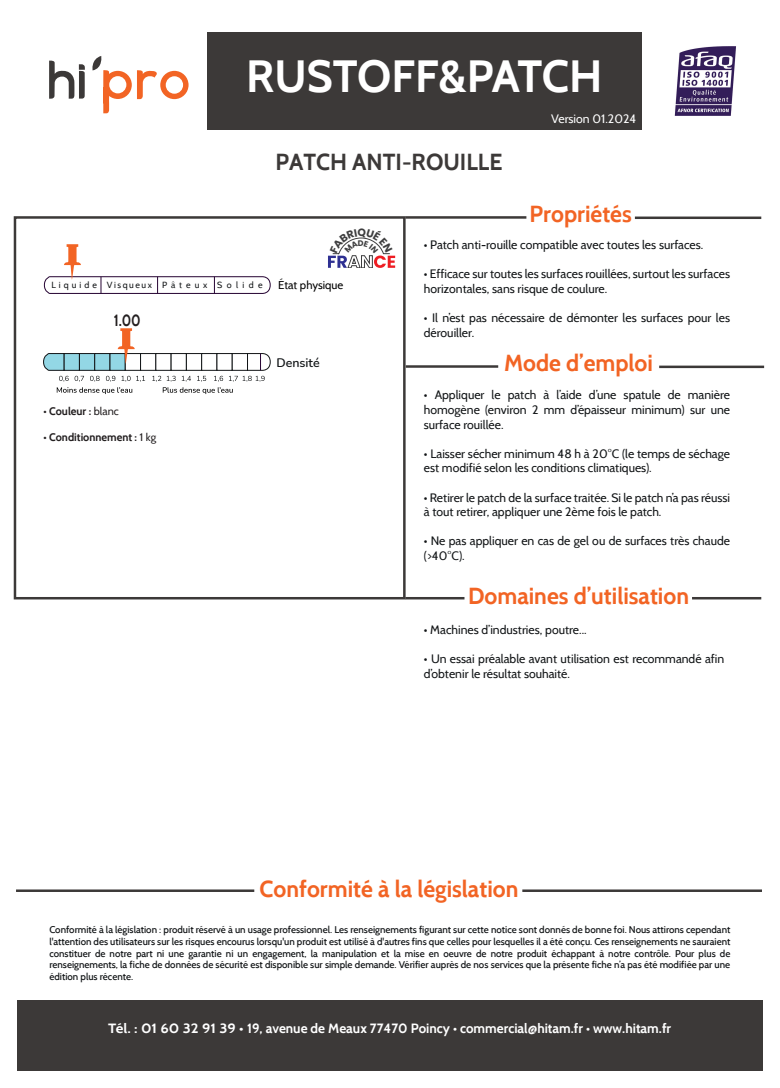
<style>
.page{position:relative;width:780px;height:1088px;background:#fff}
.page>*{position:absolute;margin:0;border:0;box-sizing:border-box;transform-origin:0 0}
.t1{font:700 45px "Cabin";color:#fff}
.t2{font:700 23.12px "Cabin";color:#f26424}
.t3{font:700 23.12px "Cabin";color:#3c3938}
.t4{font:700 16.25px "Cabin";color:#231f20;scale:.83 1}
.t5{font:700 13.38px "Cabin";color:#fff;scale:1.11 1}
.t6{font:600 12.38px "Nunito";color:#111416}
.t7{font:12.12px/14.6px "Cabin";color:#111416}
.t8{font:12.12px "Cabin";color:#fff}
.t9{font:11.38px "Cabin";color:#000001}
.t10{font:700 11px "Cabin";color:#231f20}
.t11{font:500 9.75px/11.8px "Cabin";color:#111416;text-align:justify}
.t12{font:8.88px "Cabin";letter-spacing:.34em;color:#111416}
.s1{font-weight:400}
</style>
<div class="page">
<div style="left:207px;top:32px;width:434px;height:98px;background:#3c3938"></div>
<div style="left:14px;top:216px;width:391px;height:383px;border:2px solid #3c3938"></div>
<div style="left:17px;top:1000px;width:745px;height:70px;background:#3c3938"></div>
<hr style="left:635px;top:216px;width:126px;height:3px;background:#3c3938">
<hr style="left:405px;top:216px;width:121px;height:3px;background:#3c3938">
<hr style="left:659px;top:366px;width:105px;height:2px;background:#3c3938">
<hr style="left:406px;top:365px;width:92px;height:3px;background:#3c3938">
<hr style="left:692px;top:597px;width:69px;height:2px;background:#3c3938">
<hr style="left:405px;top:597px;width:59px;height:2px;background:#3c3938">
<hr style="left:16px;top:889px;width:238px;height:3px;background:#3c3938">
<hr style="left:522px;top:889px;width:240px;height:3px;background:#3c3938">
<svg style="left:43px;top:244px;width:228px;height:50px"></svg>
<div style="left:160px;top:71px;width:28px;height:28px;background:#f26424;border-radius:50%"></div>
<div style="left:166px;top:76px;width:17px;height:18px;background:#fff;border-radius:50%"></div>
<svg style="left:92px;top:56px;width:65px;height:57px"></svg>
<svg style="left:49px;top:61px;width:36px;height:38px"></svg>
<img style="left:674px;top:46px;width:62px;height:70px">
<div style="left:140px;top:353px;width:16px;height:17px;background:#fff;border:1px solid #111416"></div>
<svg style="left:152px;top:353px;width:118px;height:41px"></svg>
<svg style="left:43px;top:328px;width:102px;height:66px"></svg>
<svg style="left:328px;top:237px;width:67px;height:31px"></svg>
<h1 class="t1" style="left:246px;top:49px;width:358px">RUSTOFF&amp;PATCH</h1>
<h2 class="t3" style="left:275px;top:148px;width:228px">PATCH ANTI-ROUILLE</h2>
<p class="t8" style="left:551px;top:112px;width:86px">Version 01.2024</p>
<h2 class="t2" style="left:529px;top:200px;width:104px">Propriétés</h2>
<p class="t12" style="left:51px;top:279px;width:213px">Liquide Visqueux Pâteux Solide</p>
<p class="t9" style="left:278px;top:278px;width:67px">État physique</p>
<h3 class="t4" style="left:114px;top:310px;width:34px">1.00</h3>
<p class="t10" style="left:43px;top:404px;width:77px">• Couleur : <span class="s1">blanc</span></p>
<p class="t10" style="left:43px;top:431px;width:114px">• Conditionnement : <span class="s1">1 kg</span></p>
<p class="t6" style="left:276px;top:354px;width:45px">Densité</p>
<p class="t7" style="left:424px;top:237px;width:281px">• Patch anti-rouille compatible avec toutes les surfaces.</p>
<p class="t7" style="left:424px;top:266px;width:308px">• Efficace sur toutes les surfaces rouillées, surtout les surfaces horizontales, sans risque de coulure.</p>
<p class="t7" style="left:424px;top:310px;width:308px">• Il n’est pas nécessaire de démonter les surfaces pour les dérouiller.</p>
<h2 class="t2" style="left:504px;top:349px;width:150px">Mode d’emploi</h2>
<p class="t7" style="left:424px;top:388px;width:308px;text-align:justify">• Appliquer le patch à l’aide d’une spatule de manière homogène (environ 2 mm d’épaisseur minimum) sur une surface rouillée.</p>
<p class="t7" style="left:424px;top:446px;width:308px">• Laisser sécher minimum 48 h à 20°C (le temps de séchage est modifié selon les conditions climatiques).</p>
<p class="t7" style="left:424px;top:490px;width:308px">• Retirer le patch de la surface traitée. Si le patch n’a pas réussi à tout retirer, appliquer une 2ème fois le patch.</p>
<p class="t7" style="left:424px;top:534px;width:308px">• Ne pas appliquer en cas de gel ou de surfaces très chaude (&gt;40°C).</p>
<h2 class="t2" style="left:468px;top:582px;width:222px">Domaines d’utilisation</h2>
<p class="t7" style="left:424px;top:622px;width:164px">• Machines d’industries, poutre...</p>
<p class="t7" style="left:424px;top:651px;width:302px">• Un essai préalable avant utilisation est recommandé afin d’obtenir le résultat souhaité.</p>
<h2 class="t2" style="left:260px;top:875px;width:260px">Conformité à la législation</h2>
<p class="t11" style="left:49px;top:924px;width:682px">Conformité à la législation : produit réservé à un usage professionnel. Les renseignements figurant sur cette notice sont donnés de bonne foi. Nous attirons cependant l'attention des utilisateurs sur les risques encourus lorsqu'un produit est utilisé à d'autres fins que celles pour lesquelles il a été conçu. Ces renseignements ne sauraient constituer de notre part ni une garantie ni un engagement, la manipulation et la mise en oeuvre de notre produit échappant à notre contrôle. Pour plus de renseignements, la fiche de données de sécurité est disponible sur simple demande. Vérifier auprès de nos services que la présente fiche n’a pas été modifiée par une édition plus récente.</p>
<p class="t5" style="left:108px;top:1020px;width:508px">Tél. : 01 60 32 91 39 • 19, avenue de Meaux 77470 Poincy • commercial@hitam.fr • www.hitam.fr</p>
</div>
